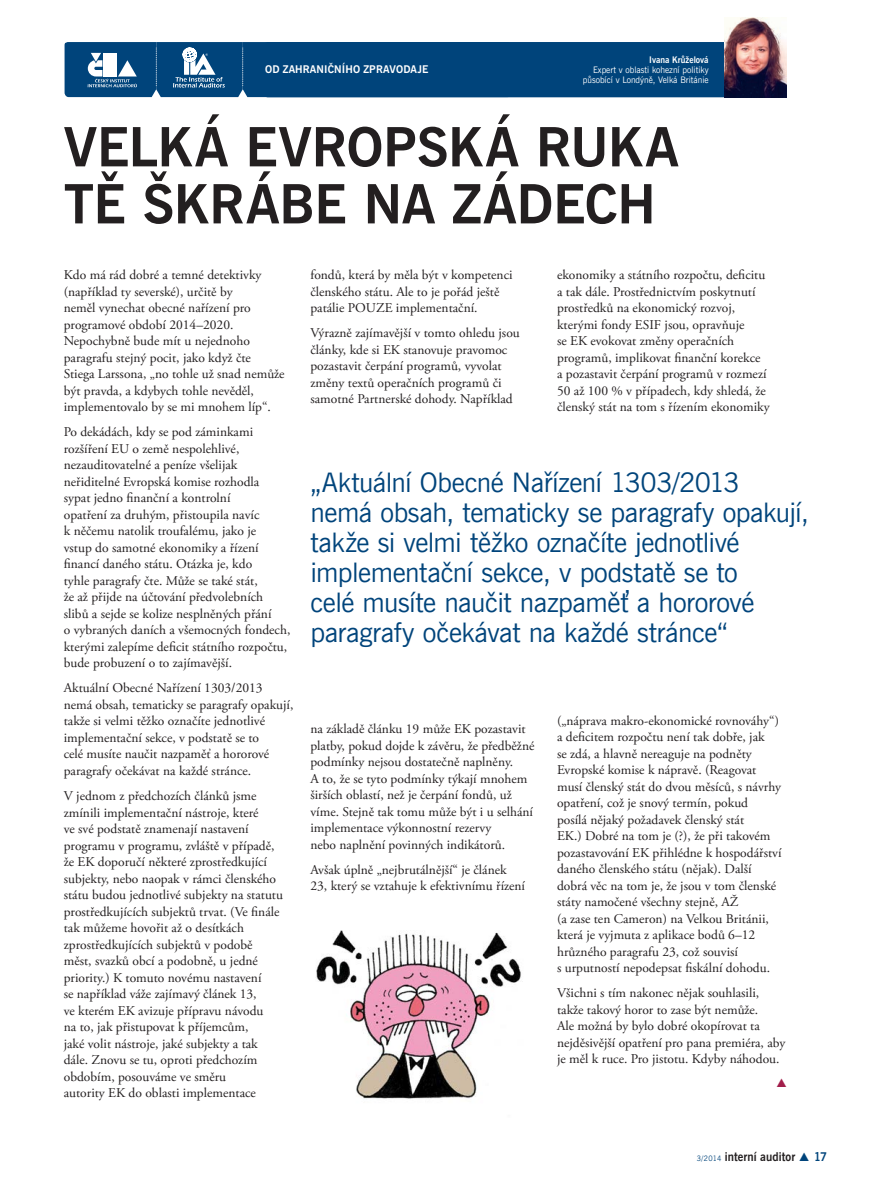
<style>
.page{position:relative;width:893px;height:1191px;background:#fff}
.page>*{position:absolute;margin:0;border:0;box-sizing:border-box;transform-origin:0 0}
.t1{font:54px/57px "News Gothic Bd BT";letter-spacing:-.005em;color:#231f20}
.t2{font:27px/30px "News Gothic BT";letter-spacing:-.02em;color:#00447b}
.t3{font:13.5px/16.5px "Adobe Garamond Pro";color:#231f20}
.t4{font:12px "News Gothic Bd BT";letter-spacing:.005em;color:#231f20;scale:.95 1}
.t5{font:10.5px "News Gothic Bd BT";letter-spacing:.01em;color:#fff}
.t6{font:9px/9.8px "News Gothic BT";color:#fff;text-align:right;scale:.95 1}
.t7{font:9px "News Gothic Bd BT";color:#fff;scale:.95 1}
.s1{font-family:"News Gothic BT";font-size:7.5px;color:#00447b}
.s2{color:#00447b}
</style>
<div class="page">
<svg style="left:65px;top:42px;width:201px;height:55px;background:#255f8e"></svg>
<div style="left:264px;top:42px;width:523px;height:55px;background:#00447b;border-radius:4px"></div>
<img style="left:724px;top:18px;width:63px;height:79px">
<img style="left:316px;top:930px;width:207px;height:169px">
<p class="t5" style="left:265px;top:62px;width:165px">OD ZAHRANIČNÍHO ZPRAVODAJE</p>
<p class="t7" style="left:649px;top:54px;width:64px">Ivana Krůželová</p>
<p class="t6" style="left:583px;top:65px;width:134px">Expert v oblasti kohezní politiky působící v Londýně, Velká Británie</p>
<h1 class="t1" style="left:64px;top:120px;width:616px">VELKÁ EVROPSKÁ RUKA<br>TĚ ŠKRÁBE NA ZÁDECH</h1>
<p class="t3" style="left:64px;top:267px;width:222px">Kdo má rád dobré a temné detektivky (například ty severské), určitě by<br>neměl vynechat obecné nařízení pro programové období 2014–2020.<br>Nepochybně bude mít u nejednoho paragrafu stejný pocit, jako když čte Stiega Larssona, „no tohle už snad nemůže být pravda, a kdybych tohle nevěděl, implementovalo by se mi mnohem líp“.</p>
<p class="t3" style="left:64px;top:424px;width:228px">Po dekádách, kdy se pod záminkami rozšíření EU o země nespolehlivé, nezauditovatelné a peníze všelijak neřiditelné Evropská komise rozhodla<br>sypat jedno finanční a kontrolní<br>opatření za druhým, přistoupila navíc<br>k něčemu natolik troufalému, jako je<br>vstup do samotné ekonomiky a řízení financí daného státu. Otázka je, kdo<br>tyhle paragrafy čte. Může se také stát,<br>že až přijde na účtování předvolebních slibů a sejde se kolize nesplněných přání<br>o vybraných daních a všemocných fondech, kterými zalepíme deficit státního rozpočtu, bude probuzení o to zajímavější.</p>
<p class="t3" style="left:64px;top:680px;width:231px">Aktuální Obecné Nařízení 1303/2013 nemá obsah, tematicky se paragrafy opakují, takže si velmi těžko označíte jednotlivé implementační sekce, v podstatě se to<br>celé musíte naučit nazpaměť a hororové paragrafy očekávat na každé stránce.</p>
<p class="t3" style="left:64px;top:788px;width:221px">V jednom z předchozích článků jsme zmínili implementační nástroje, které<br>ve své podstatě znamenají nastavení programu v programu, zvláště v případě, že EK doporučí některé zprostředkující subjekty, nebo naopak v rámci členského státu budou jednotlivé subjekty na statutu prostředkujících subjektů trvat. (Ve finále tak můžeme hovořit až o desítkách zprostředkujících subjektů v podobě měst, svazků obcí a podobně, u jedné priority.) K tomuto novému nastavení<br>se například váže zajímavý článek 13,<br>ve kterém EK avizuje přípravu návodu<br>na to, jak přistupovat k příjemcům,<br>jaké volit nástroje, jaké subjekty a tak dále. Znovu se tu, oproti předchozím obdobím, posouváme ve směru<br>autority EK do oblasti implementace</p>
<p class="t3" style="left:310px;top:267px;width:204px">fondů, která by měla být v kompetenci členského státu. Ale to je pořád ještě patálie POUZE implementační.</p>
<p class="t3" style="left:310px;top:325px;width:211px">Výrazně zajímavější v tomto ohledu jsou články, kde si EK stanovuje pravomoc pozastavit čerpání programů, vyvolat změny textů operačních programů či samotné Partnerské dohody. Například</p>
<p class="t3" style="left:557px;top:267px;width:214px">ekonomiky a státního rozpočtu, deficitu a tak dále. Prostřednictvím poskytnutí prostředků na ekonomický rozvoj, kterými fondy ESIF jsou, opravňuje<br>se EK evokovat změny operačních programů, implikovat finanční korekce<br>a pozastavit čerpání programů v rozmezí 50 až 100 % v případech, kdy shledá, že členský stát na tom s řízením ekonomiky</p>
<p class="t2" style="left:310px;top:468px;width:500px">„Aktuální Obecné Nařízení 1303/2013<br>nemá obsah, tematicky se paragrafy opakují, takže si velmi těžko označíte jednotlivé implementační sekce, v podstatě se to<br>celé musíte naučit nazpaměť a hororové paragrafy očekávat na každé stránce“</p>
<p class="t3" style="left:310px;top:721px;width:226px">na základě článku 19 může EK pozastavit platby, pokud dojde k závěru, že předběžné podmínky nejsou dostatečně naplněny.<br>A to, že se tyto podmínky týkají mnohem širších oblastí, než je čerpání fondů, už víme. Stejně tak tomu může být i u selhání implementace výkonnostní rezervy<br>nebo naplnění povinných indikátorů.</p>
<p class="t3" style="left:310px;top:862px;width:216px">Avšak úplně „nejbrutálnější“ je článek<br>23, který se vztahuje k efektivnímu řízení</p>
<p class="t3" style="left:557px;top:713px;width:226px">(„náprava makro-ekonomické rovnováhy“) a deficitem rozpočtu není tak dobře, jak<br>se zdá, a hlavně nereaguje na podněty Evropské komise k nápravě. (Reagovat musí členský stát do dvou měsíců, s návrhy opatření, což je snový termín, pokud posílá nějaký požadavek členský stát<br>EK.) Dobré na tom je (?), že při takovém pozastavování EK přihlédne k hospodářství daného členského státu (nějak). Další dobrá věc na tom je, že jsou v tom členské státy namočené všechny stejně, AŽ<br>(a zase ten Cameron) na Velkou Británii, která je vyjmuta z aplikace bodů 6–12 hrůzného paragrafu 23, což souvisí<br>s urputností nepodepsat fiskální dohodu.</p>
<p class="t3" style="left:557px;top:985px;width:230px">Všichni s tím nakonec nějak souhlasili, takže takový horor to zase být nemůže.<br>Ale možná by bylo dobré okopírovat ta nejděsivější opatření pro pana premiéra, aby je měl k ruce. Pro jistotu. Kdyby náhodou.</p>
<p class="t4" style="left:697px;top:1148px;width:139px"><span class="s1">3/2014</span> interní auditor <span class="s2">▲ 17</span></p>
</div>
